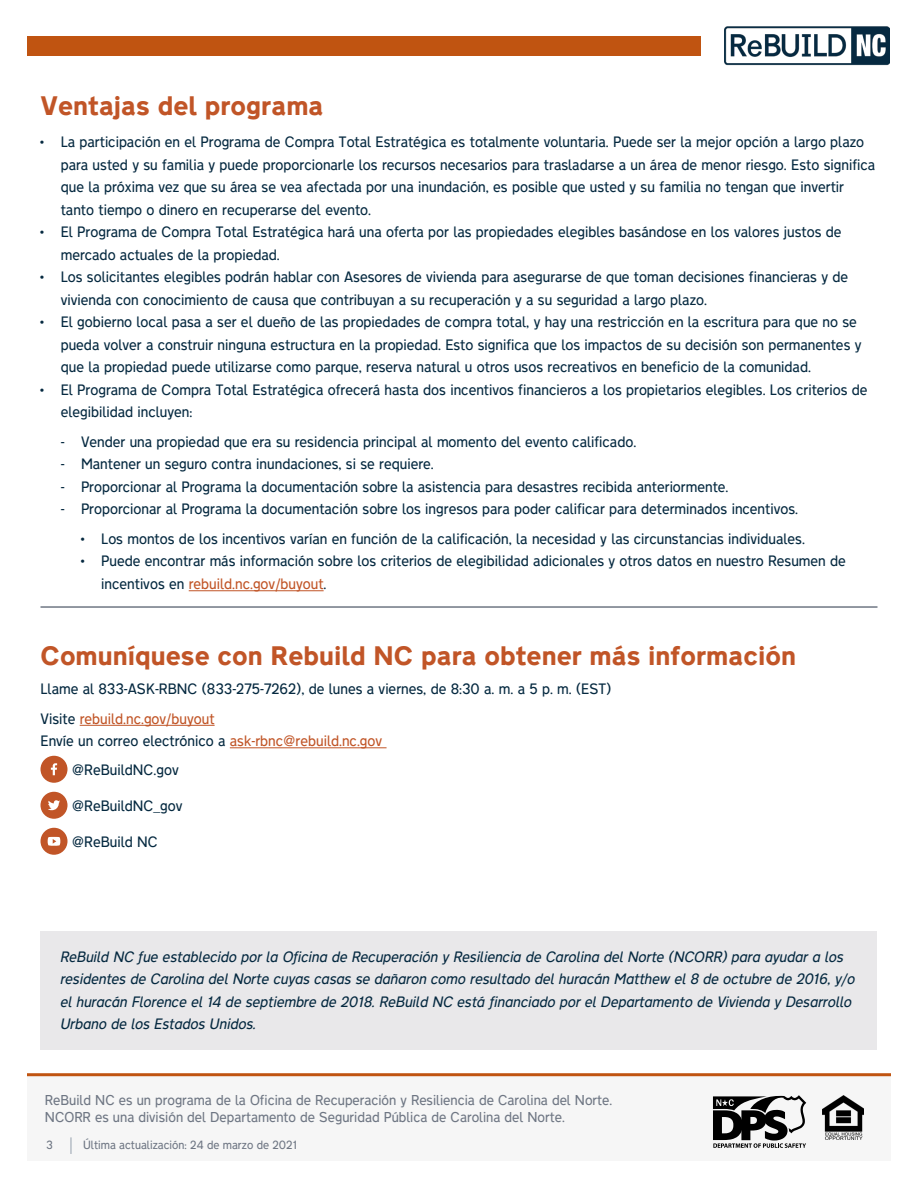
<style>
.page{position:relative;width:918px;height:1188px;background:#fff}
.page>*{position:absolute;margin:0;border:0;box-sizing:border-box;transform-origin:0 0}
.t1{font:800 24px "Transport New";color:#c15527}
.body{font:300 13.5px/22.5px "Transport New";color:#052940}
.body-2{font:italic 300 13.5px/22.5px "Transport New";color:#052940}
.body-3{font:300 13.5px/22.5px "Transport New";color:#c15527}
.t2{font:300 12.9px/17.1px "Transport New";color:#6f7784}
.t3{font:300 10.65px "Transport New";color:#6f7784}
.s1{color:#c15527}
.s2{color:#052940}
</style>
<div class="page">
<div style="left:27px;top:1076px;width:864px;height:85px;background:#f6f6f6"></div>
<svg style="left:71px;top:1137px;width:1px;height:17px"></svg>
<hr style="left:27px;top:1073px;width:864px;height:3px;background:#c05411">
<div style="left:27px;top:36px;width:674px;height:19px;background:#c05411"></div>
<img style="left:724px;top:26px;width:166px;height:39px">
<img style="left:822px;top:1095px;width:42px;height:45px">
<hr style="left:189px;top:591px;width:135px;height:1px;background:#c15527">
<hr style="left:40px;top:606px;width:838px;height:2px;background:#6f7784">
<hr style="left:80px;top:725px;width:135px;height:1px;background:#c15527">
<hr style="left:230px;top:748px;width:157px;height:1px;background:#c15527">
<div style="left:40px;top:756px;width:28px;height:27px;background:#c15527;border-radius:50%"></div>
<svg style="left:51px;top:763px;width:6px;height:12px"></svg>
<div style="left:40px;top:792px;width:28px;height:27px;background:#c15527;border-radius:50%"></div>
<svg style="left:48px;top:800px;width:12px;height:11px"></svg>
<div style="left:40px;top:828px;width:28px;height:27px;background:#c15527;border-radius:50%"></div>
<svg style="left:48px;top:837px;width:12px;height:9px"></svg>
<div style="left:40px;top:931px;width:838px;height:119px;background:#e9e8ea"></div>
<svg style="left:713px;top:1095px;width:93px;height:53px"></svg>
<h2 class="t1" style="left:40px;top:86px;width:284px">Ventajas del programa</h2>
<p class="body" style="left:61px;top:130px;width:816px;text-indent:-20px">• La participación en el Programa de Compra Total Estratégica es totalmente voluntaria. Puede ser la mejor opción a largo plazo para usted y su familia y puede proporcionarle los recursos necesarios para trasladarse a un área de menor riesgo. Esto significa que la próxima vez que su área se vea afectada por una inundación, es posible que usted y su familia no tengan que invertir tanto tiempo o dinero en recuperarse del evento.</p>
<p class="body" style="left:61px;top:220px;width:782px;text-indent:-20px">• El Programa de Compra Total Estratégica hará una oferta por las propiedades elegibles basándose en los valores justos de mercado actuales de la propiedad.</p>
<p class="body" style="left:61px;top:265px;width:789px;text-indent:-20px">• Los solicitantes elegibles podrán hablar con Asesores de vivienda para asegurarse de que toman decisiones financieras y de vivienda con conocimiento de causa que contribuyan a su recuperación y a su seguridad a largo plazo.</p>
<p class="body" style="left:61px;top:310px;width:802px;text-indent:-20px">• El gobierno local pasa a ser el dueño de las propiedades de compra total, y hay una restricción en la escritura para que no se pueda volver a construir ninguna estructura en la propiedad. Esto significa que los impactos de su decisión son permanentes y que la propiedad puede utilizarse como parque, reserva natural u otros usos recreativos en beneficio de la comunidad.</p>
<p class="body" style="left:61px;top:378px;width:808px;text-indent:-20px">• El Programa de Compra Total Estratégica ofrecerá hasta dos incentivos financieros a los propietarios elegibles. Los criterios de elegibilidad incluyen:</p>
<p class="body" style="left:61px;top:430px;width:577px">- Vender una propiedad que era su residencia principal al momento del evento calificado.</p>
<p class="body" style="left:61px;top:452px;width:375px">- Mantener un seguro contra inundaciones, si se requiere.</p>
<p class="body" style="left:61px;top:475px;width:669px">- Proporcionar al Programa la documentación sobre la asistencia para desastres recibida anteriormente.</p>
<p class="body" style="left:61px;top:497px;width:739px">- Proporcionar al Programa la documentación sobre los ingresos para poder calificar para determinados incentivos.</p>
<p class="body" style="left:81px;top:527px;width:726px">• Los montos de los incentivos varían en función de la calificación, la necesidad y las circunstancias individuales.</p>
<p class="body" style="left:101px;top:549px;width:746px;text-indent:-20px">• Puede encontrar más información sobre los criterios de elegibilidad adicionales y otros datos en nuestro Resumen de incentivos en <span class="s1">rebuild.nc.gov/buyout</span>.</p>
<h2 class="t1" style="left:40px;top:637px;width:757px">Comuníquese con Rebuild NC para obtener más información</h2>
<p class="body" style="left:40px;top:677px;width:572px">Llame al 833-ASK-RBNC (833-275-7262), de lunes a viernes, de 8:30 a. m. a 5 p. m. (EST)</p>
<p class="body-3" style="left:40px;top:706px;width:343px"><span class="s2">Visite</span> rebuild.nc.gov/buyout<br><span class="s2">Envíe un correo electrónico a</span> ask-rbnc@rebuild.nc.gov</p>
<p class="body" style="left:72px;top:758px;width:108px">@ReBuildNC.gov</p>
<p class="body" style="left:72px;top:794px;width:112px">@ReBuildNC_gov</p>
<p class="body" style="left:72px;top:830px;width:88px">@ReBuild NC</p>
<p class="body-2" style="left:61px;top:945px;width:796px">ReBuild NC fue establecido por la Oficina de Recuperación y Resiliencia de Carolina del Norte (NCORR) para ayudar a los residentes de Carolina del Norte cuyas casas se dañaron como resultado del huracán Matthew el 8 de octubre de 2016, y/o el huracán Florence el 14 de septiembre de 2018. ReBuild NC está financiado por el Departamento de Vivienda y Desarrollo Urbano de los Estados Unidos.</p>
<p class="t2" style="left:45px;top:1091px;width:569px">ReBuild NC es un programa de la Oficina de Recuperación y Resiliencia de Carolina del Norte.<br>NCORR es una división del Departamento de Seguridad Pública de Carolina del Norte.</p>
<p class="t3" style="left:46px;top:1137px;width:8px">3</p>
<p class="t3" style="left:83px;top:1137px;width:215px">Última actualización: 24 de marzo de 2021</p>
</div>
